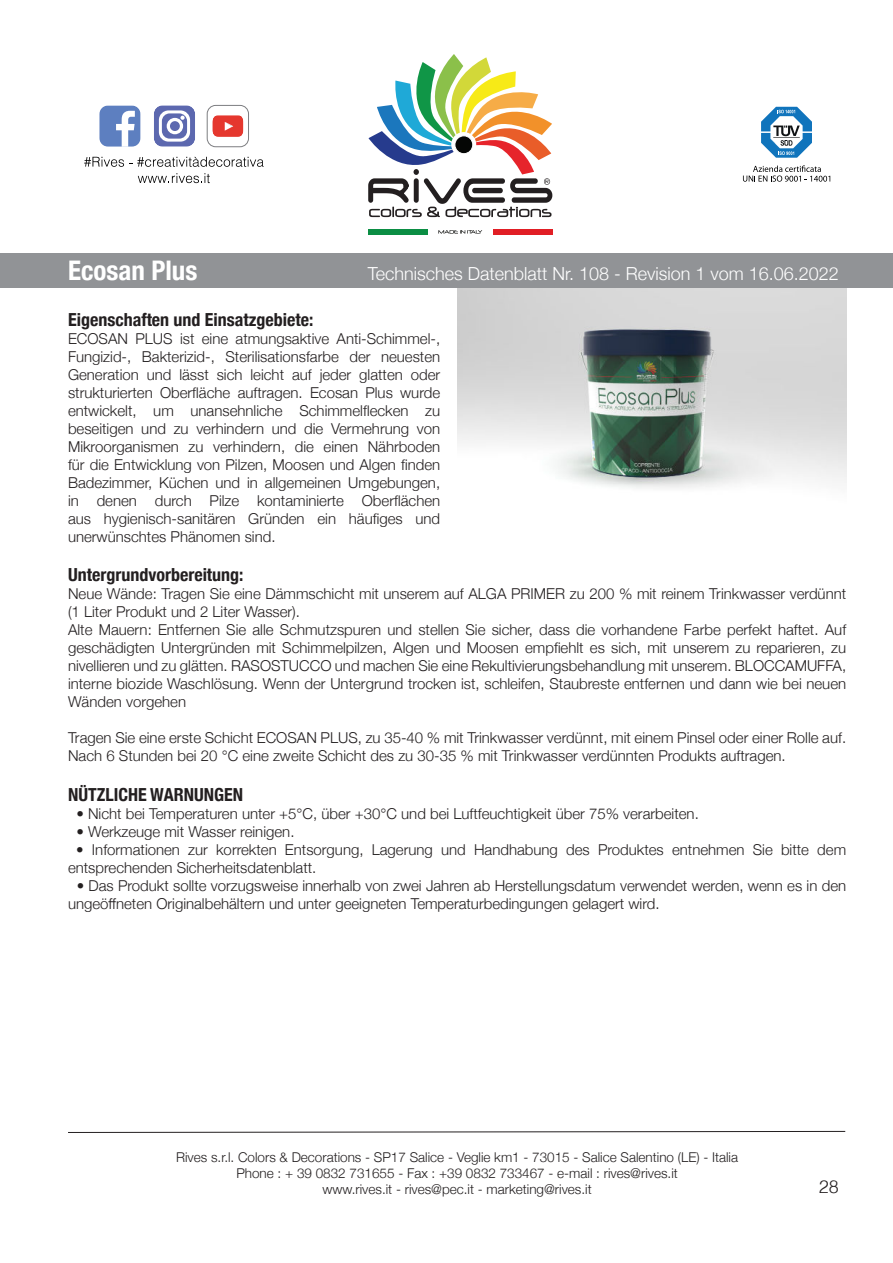
<style>
.page{position:relative;width:893px;height:1263px;background:#fff}
.page>*{position:absolute;margin:0;border:0;box-sizing:border-box;transform-origin:0 0}
.t1{font:700 condensed 27px "Helvetica Neue";color:#fff}
.t2{font:700 condensed 18px "Helvetica Neue";color:#231f20}
.t3{font:300 18px "Helvetica Neue";color:#fff}
.t4{font:300 18px "Helvetica";color:#231f20}
.t5{font:300 15px/18px "Helvetica Neue";color:#231f20}
.t6{font:300 13.5px/16.2px "Helvetica Neue";color:#231f20;text-align:center}
</style>
<div class="page">
<svg style="left:68px;top:1131px;width:778px;height:2px;background:#908e8f"></svg>
<div style="left:207px;top:105px;width:42px;height:42px;border:1px solid #7d7e81;border-radius:8px"></div>
<svg style="left:212px;top:115px;width:31px;height:22px"></svg>
<svg style="left:154px;top:105px;width:41px;height:42px"></svg>
<svg style="left:99px;top:105px;width:42px;height:42px"></svg>
<svg style="left:84px;top:157px;width:180px;height:10px"></svg>
<svg style="left:138px;top:173px;width:72px;height:10px"></svg>
<svg style="left:368px;top:54px;width:184px;height:163px"></svg>
<div style="left:455px;top:136px;width:18px;height:18px;background:#050605;border-radius:50%"></div>
<div style="left:454px;top:135px;width:19px;height:19px;border:1px solid #fff;border-radius:50%"></div>
<div style="left:368px;top:229px;width:60px;height:5px;background:#0b8e44"></div>
<div style="left:493px;top:229px;width:59px;height:5px;background:#e11e25"></div>
<svg style="left:438px;top:230px;width:44px;height:4px"></svg>
<svg style="left:761px;top:107px;width:51px;height:51px"></svg>
<svg style="left:743px;top:165px;width:87px;height:17px"></svg>
<div style="left:0;top:254px;width:893px;height:34px;background:#919396"></div>
<img style="left:457px;top:288px;width:389px;height:200px">
<h1 class="t1" style="left:68px;top:256px;width:131px">Ecosan Plus</h1>
<p class="t3" style="left:368px;top:259px;width:473px">Technisches Datenblatt Nr. 108 - Revision 1 vom 16.06.2022</p>
<p class="t2" style="left:68px;top:310px;width:247px">Eigenschaften und Einsatzgebiete:</p>
<p class="t5" style="left:68px;top:331px;width:374px;text-align:justify">ECOSAN PLUS ist eine atmungsaktive Anti-Schimmel-, Fungizid-, Bakterizid-, Sterilisationsfarbe der neuesten Generation und lässt sich leicht auf jeder glatten oder strukturierten Oberfläche auftragen. Ecosan Plus wurde entwickelt, um unansehnliche Schimmelflecken zu beseitigen und zu verhindern und die Vermehrung von Mikroorganismen zu verhindern, die einen Nährboden für die Entwicklung von Pilzen, Moosen und Algen finden Badezimmer, Küchen und in allgemeinen Umgebungen, in denen durch Pilze kontaminierte Oberflächen aus hygienisch-sanitären Gründen ein häufiges und unerwünschtes Phänomen sind.</p>
<p class="t2" style="left:68px;top:565px;width:177px">Untergrundvorbereitung:</p>
<p class="t5" style="left:68px;top:584px;width:780px">Neue Wände: Tragen Sie eine Dämmschicht mit unserem auf ALGA PRIMER zu 200 % mit reinem Trinkwasser verdünnt (1 Liter Produkt und 2 Liter Wasser).<br>Alte Mauern: Entfernen Sie alle Schmutzspuren und stellen Sie sicher, dass die vorhandene Farbe perfekt haftet. Auf geschädigten Untergründen mit Schimmelpilzen, Algen und Moosen empfiehlt es sich, mit unserem zu reparieren, zu nivellieren und zu glätten. RASOSTUCCO und machen Sie eine Rekultivierungsbehandlung mit unserem. BLOCCAMUFFA, interne biozide Waschlösung. Wenn der Untergrund trocken ist, schleifen, Staubreste entfernen und dann wie bei neuen Wänden vorgehen</p>
<p class="t5" style="left:68px;top:728px;width:780px">Tragen Sie eine erste Schicht ECOSAN PLUS, zu 35-40 % mit Trinkwasser verdünnt, mit einem Pinsel oder einer Rolle auf.<br>Nach 6 Stunden bei 20 °C eine zweite Schicht des zu 30-35 % mit Trinkwasser verdünnten Produkts auftragen.</p>
<p class="t2" style="left:68px;top:785px;width:176px">NÜTZLICHE WARNUNGEN</p>
<p class="t5" style="left:76px;top:803px;width:624px">• Nicht bei Temperaturen unter +5°C, über +30°C und bei Luftfeuchtigkeit über 75% verarbeiten.</p>
<p class="t5" style="left:76px;top:821px;width:220px">• Werkzeuge mit Wasser reinigen.</p>
<p class="t5" style="left:68px;top:842px;width:780px;text-indent:8px">• Informationen zur korrekten Entsorgung, Lagerung und Handhabung des Produktes entnehmen Sie bitte dem entsprechenden Sicherheitsdatenblatt.</p>
<p class="t5" style="left:68px;top:875px;width:780px;text-indent:9px">• Das Produkt sollte vorzugsweise innerhalb von zwei Jahren ab Herstellungsdatum verwendet werden, wenn es in den ungeöffneten Originalbehältern und unter geeigneten Temperaturbedingungen gelagert wird.</p>
<p class="t6" style="left:176px;top:1150px;width:563px">Rives s.r.l. Colors &amp; Decorations - SP17 Salice - Veglie km1 - 73015 - Salice Salentino (LE) - Italia<br>Phone : + 39 0832 731655 - Fax : +39 0832 733467 - e-mail : rives@rives.it<br>www.rives.it - rives@pec.it - marketing@rives.it</p>
<p class="t4" style="left:819px;top:1176px;width:22px">28</p>
</div>
